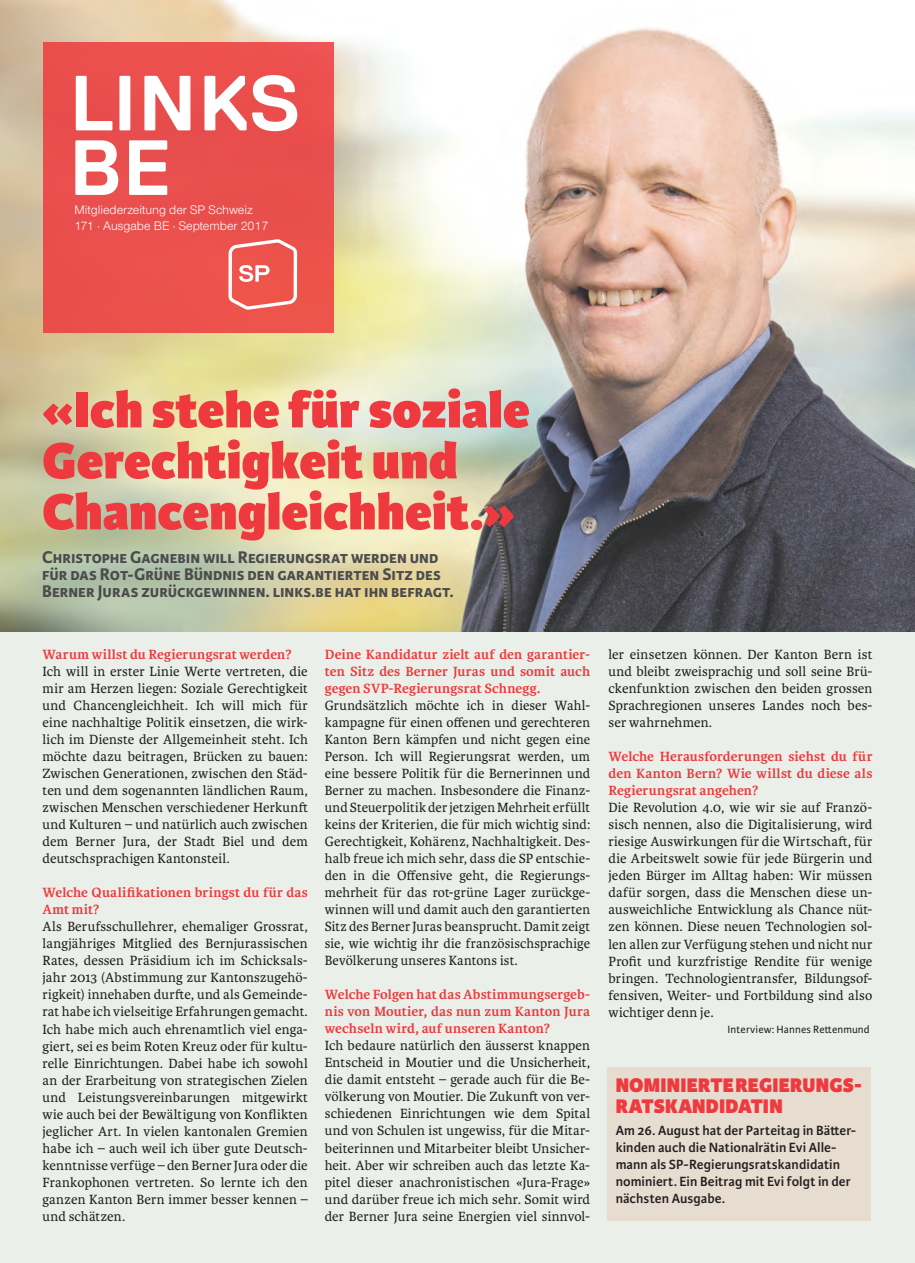
<style>
.page{position:relative;width:915px;height:1263px;background:#fff}
.page>*{position:absolute;margin:0;border:0;box-sizing:border-box;transform-origin:0 0}
.t1{font:700 78px "Replica";color:#fff}
.t2{font:800 54px/51px "Karmina Sans";color:#ee3a3e}
.t3{font:800 21px/21px "Karmina Sans";letter-spacing:.01em;color:#ee3a3e}
.t4{font:700 18px/17px "Karmina Sans";color:#4b4c4d}
.t5{font:14.25px/17px "Karmina";letter-spacing:.01em;color:#231f20;text-align:justify}
.t6{font:700 14.25px/17px "Karmina";letter-spacing:.01em;color:#ee3a3e;text-align:justify}
.t7{font:600 14.25px/17px "Karmina Sans";letter-spacing:.005em;color:#231f20}
.t8{font:12.75px/15.3px "Nimbus San Nov";color:#fff}
.t9{font:11.25px "Karmina Sans";letter-spacing:.015em;color:#231f20}
</style>
<div class="page">
<div style="left:0;top:0;width:914px;height:1263px;background:#eaf0e9"></div>
<img style="left:0;top:0;width:914px;height:631px">
<div style="left:43px;top:43px;width:290px;height:290px;background:#ea4f4d"></div>
<svg style="left:76px;top:76px;width:36px;height:54px"></svg>
<svg style="left:119px;top:76px;width:11px;height:54px"></svg>
<svg style="left:144px;top:76px;width:46px;height:54px"></svg>
<svg style="left:204px;top:76px;width:42px;height:54px"></svg>
<svg style="left:252px;top:75px;width:45px;height:56px"></svg>
<svg style="left:228px;top:239px;width:69px;height:71px"></svg>
<div style="left:607px;top:1067px;width:263px;height:153px;background:#e6dccf"></div>
<h1 class="t1" style="left:69px;top:125px;width:104px">BE</h1>
<p class="t8" style="left:75px;top:202px;width:195px">Mitgliederzeitung der SP Schweiz<br>171 · Ausgabe BE · September 2017</p>
<h2 class="t2" style="left:42px;top:386px;width:489px">«Ich stehe für soziale<br>Gerechtigkeit und<br>Chancengleichheit.»</h2>
<p class="t4" style="left:42px;top:549px;width:413px">Christophe Gagnebin will Regierungsrat werden und für das Rot-Grüne Bündnis den garantierten Sitz des<br>Berner Juras zurückgewinnen. links.be hat ihn befragt.</p>
<p class="t6" style="left:43px;top:646px;width:250px">Warum willst du Regierungsrat werden?</p>
<p class="t5" style="left:43px;top:663px;width:267px">Ich will in erster Linie Werte vertreten, die mir am Herzen liegen: Soziale Gerechtigkeit und Chancengleichheit. Ich will mich für eine nachhaltige Politik einsetzen, die wirk&shy;lich im Dienste der Allgemeinheit steht. Ich möchte dazu beitragen, Brücken zu bauen:<br>Zwischen Generationen, zwischen den Städ&shy;ten und dem sogenannten ländlichen Raum, zwischen Menschen verschiedener Herkunft und Kulturen – und natürlich auch zwischen dem Berner Jura, der Stadt Biel und dem deutschsprachigen Kantonsteil.</p>
<p class="t6" style="left:43px;top:884px;width:267px">Welche Qualifikationen bringst du für das<br>Amt mit?</p>
<p class="t5" style="left:43px;top:918px;width:267px">Als Berufsschullehrer, ehemaliger Grossrat, langjähriges Mitglied des Bernjurassischen Rates, dessen Präsidium ich im Schicksals&shy;jahr 2013 (Abstimmung zur Kantonszugehö&shy;rigkeit) innehaben durfte, und als Gemeinde&shy;rat habe ich vielseitige Erfahrungen gemacht.<br>Ich habe mich auch ehrenamtlich viel enga&shy;giert, sei es beim Roten Kreuz oder für kultu&shy;relle Einrichtungen. Dabei habe ich sowohl an der Erarbeitung von strategischen Zielen und Leistungsvereinbarungen mitgewirkt wie auch bei der Bewältigung von Konflikten jeglicher Art. In vielen kantonalen Gremien habe ich – auch weil ich über gute Deutsch&shy;kenntnisse verfüge – den Berner Jura oder die Frankophonen vertreten. So lernte ich den ganzen Kanton Bern immer besser kennen – und schätzen.</p>
<p class="t6" style="left:325px;top:646px;width:267px">Deine Kandidatur zielt auf den garantier&shy;ten Sitz des Berner Juras und somit auch gegen SVP-Regierungsrat Schnegg.</p>
<p class="t5" style="left:325px;top:697px;width:267px">Grundsätzlich möchte ich in dieser Wahl&shy;kampagne für einen offenen und gerechteren Kanton Bern kämpfen und nicht gegen eine Person. Ich will Regierungsrat werden, um eine bessere Politik für die Bernerinnen und Berner zu machen. Insbesondere die Finanz&shy;und Steuerpolitik der jetzigen Mehrheit erfüllt keins der Kriterien, die für mich wichtig sind:<br>Gerechtigkeit, Kohärenz, Nachhaltigkeit. Des&shy;halb freue ich mich sehr, dass die SP entschie&shy;den in die Offensive geht, die Regierungs&shy;mehrheit für das rot-grüne Lager zurückge&shy;winnen will und damit auch den garantierten Sitz des Berner Juras beansprucht. Damit zeigt sie, wie wichtig ihr die französischsprachige Bevölkerung unseres Kantons ist.</p>
<p class="t6" style="left:325px;top:986px;width:267px">Welche Folgen hat das Abstimmungsergeb&shy;nis von Moutier, das nun zum Kanton Jura wechseln wird, auf unseren Kanton?</p>
<p class="t5" style="left:325px;top:1037px;width:267px">Ich bedaure natürlich den äusserst knappen Entscheid in Moutier und die Unsicherheit, die damit entsteht – gerade auch für die Be&shy;völkerung von Moutier. Die Zukunft von ver&shy;schiedenen Einrichtungen wie dem Spital und von Schulen ist ungewiss, für die Mitar&shy;beiterinnen und Mitarbeiter bleibt Unsicher&shy;heit. Aber wir schreiben auch das letzte Ka&shy;pitel dieser anachronistischen «Jura-Frage» und darüber freue ich mich sehr. Somit wird der Berner Jura seine Energien viel sinnvol-</p>
<p class="t5" style="left:608px;top:646px;width:265px">ler einsetzen können. Der Kanton Bern ist und bleibt zweisprachig und soll seine Brü&shy;ckenfunktion zwischen den beiden grossen Sprachregionen unseres Landes noch bes&shy;ser wahrnehmen.</p>
<p class="t6" style="left:608px;top:748px;width:265px">Welche Herausforderungen siehst du für den Kanton Bern? Wie willst du diese als Regierungsrat angehen?</p>
<p class="t5" style="left:608px;top:799px;width:265px">Die Revolution 4.0, wie wir sie auf Franzö&shy;sisch nennen, also die Digitalisierung, wird riesige Auswirkungen für die Wirtschaft, für die Arbeitswelt sowie für jede Bürgerin und jeden Bürger im Alltag haben: Wir müssen dafür sorgen, dass die Menschen diese un&shy;ausweichliche Entwicklung als Chance nüt&shy;zen können. Diese neuen Technologien sol&shy;len allen zur Verfügung stehen und nicht nur Profit und kurzfristige Rendite für wenige bringen. Technologientransfer, Bildungsof&shy;fensiven, Weiter- und Fortbildung sind also wichtiger denn je.</p>
<p class="t9" style="left:727px;top:1023px;width:144px">Interview: Hannes Rettenmund</p>
<h3 class="t3" style="left:615px;top:1075px;width:248px">NOMINIERTE REGIERUNGS-<br>RATSKANDIDATIN</h3>
<p class="t7" style="left:615px;top:1122px;width:242px">Am 26. August hat der Parteitag in Bätter&shy;kinden auch die Nationalrätin Evi Alle&shy;mann als SP-Regierungsratskandidatin nominiert. Ein Beitrag mit Evi folgt in der nächsten Ausgabe.</p>
</div>
